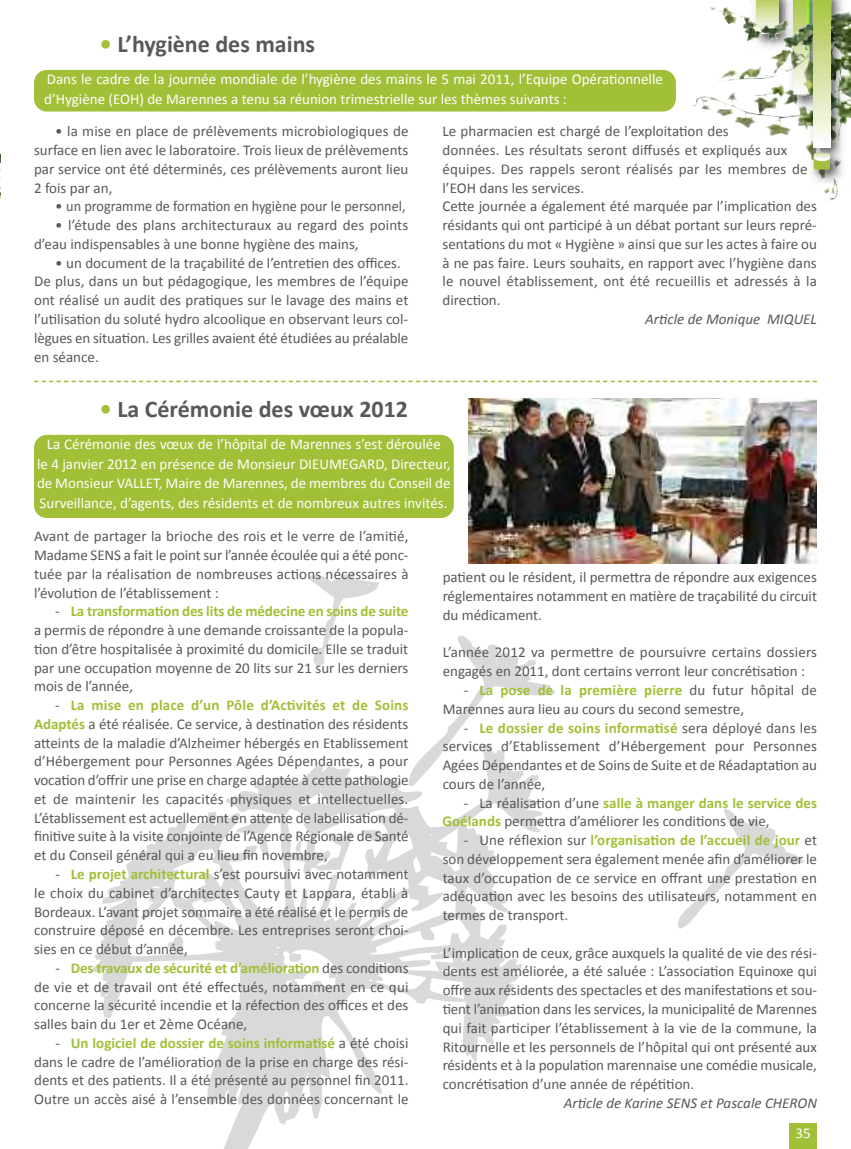
<style>
.page{position:relative;width:851px;height:1149px;background:#fff}
.page>*{position:absolute;margin:0;border:0;box-sizing:border-box;transform-origin:0 0}
.t1{font:700 24px "Calibri";color:#585857}
.t2{font:15px/18.8px "Calibri";color:#585857;text-align:justify}
.t3{font:15px/19.5px "Calibri";color:#fff}
.t4{font:italic 15px "Calibri";color:#585857}
.s1{color:#a1c037}
.s2{font-weight:700;color:#a1c037}
</style>
<div class="page">
<svg style="left:91px;top:573px;width:712px;height:575px"></svg>
<div style="left:789px;top:1123px;width:27px;height:25px;background:#a1c037"></div>
<img style="left:778px;top:0;width:8px;height:6px">
<img style="left:755px;top:0;width:23px;height:6px">
<img style="left:786px;top:0;width:20px;height:116px">
<img style="left:792px;top:0;width:14px;height:95px">
<img style="left:717px;top:6px;width:89px;height:73px">
<img style="left:831px;top:0;width:12px;height:11px">
<img style="left:806px;top:0;width:6px;height:11px">
<img style="left:806px;top:11px;width:44px;height:181px">
<div style="left:813px;top:153px;width:16px;height:16px;background:#a3c13f;border-radius:4px"></div>
<img style="left:813px;top:153px;width:17px;height:8px">
<img style="left:813px;top:0;width:17px;height:147px">
<div style="left:34px;top:70px;width:641px;height:41px;background:#a1c037;border-radius:13px"></div>
<svg style="left:34px;top:380px;width:782px;height:2px"></svg>
<div style="left:34px;top:434px;width:419px;height:84px;background:#a1c037;border-radius:13px"></div>
<img style="left:468px;top:398px;width:348px;height:165px">
<h1 class="t1" style="left:100px;top:34px;width:217px"><span class="s1">•</span> L’hygiène des mains</h1>
<p class="t3" style="left:44px;top:71px;width:620px">Dans le cadre de la journée mondiale de l’hygiène des mains le 5 mai 2011, l’Equipe Opérationnelle d’Hygiène (EOH) de Marennes a tenu sa réunion trimestrielle sur les thèmes suivants :</p>
<p class="t2" style="left:34px;top:123px;width:376px;text-indent:21px">• la mise en place de prélèvements microbiologiques de surface en lien avec le laboratoire. Trois lieux de prélèvements par service ont été déterminés, ces prélèvements auront lieu 2 fois par an,</p>
<p class="t2" style="left:55px;top:198px;width:352px">• un programme de formation en hygiène pour le personnel,</p>
<p class="t2" style="left:34px;top:217px;width:376px;text-indent:21px">• l’étude des plans architecturaux au regard des points d’eau indispensables à une bonne hygiène des mains,</p>
<p class="t2" style="left:34px;top:254px;width:376px;text-align:left;text-indent:21px">• un document de la traçabilité de l’entretien des offices.<br>De plus, dans un but pédagogique, les membres de l’équipe ont réalisé un audit des pratiques sur le lavage des mains et l’utilisation du soluté hydro alcoolique en observant leurs col&shy;lègues en situation. Les grilles avaient été étudiées au préalable en séance.</p>
<p class="t2" style="left:442px;top:123px;width:376px;text-align:left">Le pharmacien est chargé de l’exploitation des<br>données. Les résultats seront diffusés et expliqués aux équipes. Des rappels seront réalisés par les membres de l’EOH dans les services.<br>Cette journée a également été marquée par l’implication des résidants qui ont participé à un débat portant sur leurs repré&shy;sentations du mot « Hygiène » ainsi que sur les actes à faire ou à ne pas faire. Leurs souhaits, en rapport avec l’hygiène dans le nouvel établissement, ont été recueillis et adressés à la direction.</p>
<p class="t4" style="left:645px;top:312px;width:173px">Article de Monique MIQUEL</p>
<h1 class="t1" style="left:100px;top:399px;width:309px"><span class="s1">•</span> La Cérémonie des vœux 2012</h1>
<p class="t3" style="left:37px;top:435px;width:415px;text-align:center">La Cérémonie des vœux de l’hôpital de Marennes s’est déroulée<br>le 4 janvier 2012 en présence de Monsieur DIEUMEGARD, Directeur, de Monsieur VALLET, Maire de Marennes, de membres du Conseil de Surveillance, d’agents, des résidents et de nombreux autres invités.</p>
<p class="t2" style="left:34px;top:528px;width:376px">Avant de partager la brioche des rois et le verre de l’amitié, Madame SENS a fait le point sur l’année écoulée qui a été ponc&shy;tuée par la réalisation de nombreuses actions nécessaires à l’évolution de l’établissement :</p>
<p class="t2" style="left:34px;top:603px;width:376px;text-indent:21px">- <span class="s2">La transformation des lits de médecine en soins de suite </span>a permis de répondre à une demande croissante de la popula&shy;tion d’être hospitalisée à proximité du domicile. Elle se traduit par une occupation moyenne de 20 lits sur 21 sur les derniers mois de l’année,</p>
<p class="t2" style="left:34px;top:696px;width:376px;text-indent:21px">- <span class="s2">La mise en place d’un Pôle d’Activités et de Soins Adaptés</span> a été réalisée. Ce service, à destination des résidents atteints de la maladie d’Alzheimer hébergés en Etablissement d’Hébergement pour Personnes Agées Dépendantes, a pour vocation d’offrir une prise en charge adaptée à cette pathologie et de maintenir les capacités physiques et intellectuelles.<br>L’établissement est actuellement en attente de labellisation dé&shy;finitive suite à la visite conjointe de l’Agence Régionale de Santé et du Conseil général qui a eu lieu fin novembre,</p>
<p class="t2" style="left:34px;top:865px;width:376px;text-indent:21px">- <span class="s2">Le projet architectural</span> s’est poursuivi avec notamment le choix du cabinet d’architectes Cauty et Lappara, établi à Bordeaux. L’avant projet sommaire a été réalisé et le permis de construire déposé en décembre. Les entreprises seront choi&shy;sies en ce début d’année,</p>
<p class="t2" style="left:34px;top:959px;width:376px;text-indent:21px">- <span class="s2">Des travaux de sécurité et d’amélioration</span> des conditions de vie et de travail ont été effectués, notamment en ce qui concerne la sécurité incendie et la réfection des offices et des salles bain du 1er et 2ème Océane,</p>
<p class="t2" style="left:34px;top:1034px;width:376px;text-indent:21px">- <span class="s2">Un logiciel de dossier de soins informatisé</span> a été choisi dans le cadre de l’amélioration de la prise en charge des rési&shy;dents et des patients. Il a été présenté au personnel fin 2011.<br>Outre un accès aisé à l’ensemble des données concernant le</p>
<p class="t2" style="left:442px;top:569px;width:376px">patient ou le résident, il permettra de répondre aux exigences réglementaires notamment en matière de traçabilité du circuit du médicament.</p>
<p class="t2" style="left:442px;top:644px;width:376px">L’année 2012 va permettre de poursuivre certains dossiers engagés en 2011, dont certains verront leur concrétisation :</p>
<p class="t2" style="left:442px;top:681px;width:376px;text-indent:21px">- <span class="s2">La pose de la première pierre</span> du futur hôpital de<br>Marennes aura lieu au cours du second semestre,</p>
<p class="t2" style="left:442px;top:719px;width:376px;text-indent:21px">- <span class="s2">Le dossier de soins informatisé</span> sera déployé dans les services d’Etablissement d’Hébergement pour Personnes Agées Dépendantes et de Soins de Suite et de Réadaptation au cours de l’année,</p>
<p class="t2" style="left:442px;top:794px;width:376px;text-indent:21px">- La réalisation d’une <span class="s2">salle à manger dans le service des<br>Goélands</span> permettra d’améliorer les conditions de vie,</p>
<p class="t2" style="left:442px;top:831px;width:376px;text-indent:21px">- Une réflexion sur <span class="s2">l’organisation de l’accueil de jour</span> et son développement sera également menée afin d’améliorer le taux d’occupation de ce service en offrant une prestation en adéquation avec les besoins des utilisateurs, notamment en termes de transport.</p>
<p class="t2" style="left:442px;top:944px;width:376px">L’implication de ceux, grâce auxquels la qualité de vie des rési&shy;dents est améliorée, a été saluée : L’association Equinoxe qui offre aux résidents des spectacles et des manifestations et sou&shy;tient l’animation dans les services, la municipalité de Marennes qui fait participer l’établissement à la vie de la commune, la Ritournelle et les personnels de l’hôpital qui ont présenté aux résidents et à la population marennaise une comédie musicale, concrétisation d’une année de répétition.</p>
<p class="t4" style="left:563px;top:1096px;width:254px">Article de Karine SENS et Pascale CHERON</p>
<p class="t3" style="left:795px;top:1123px;width:17px">35</p>
</div>
